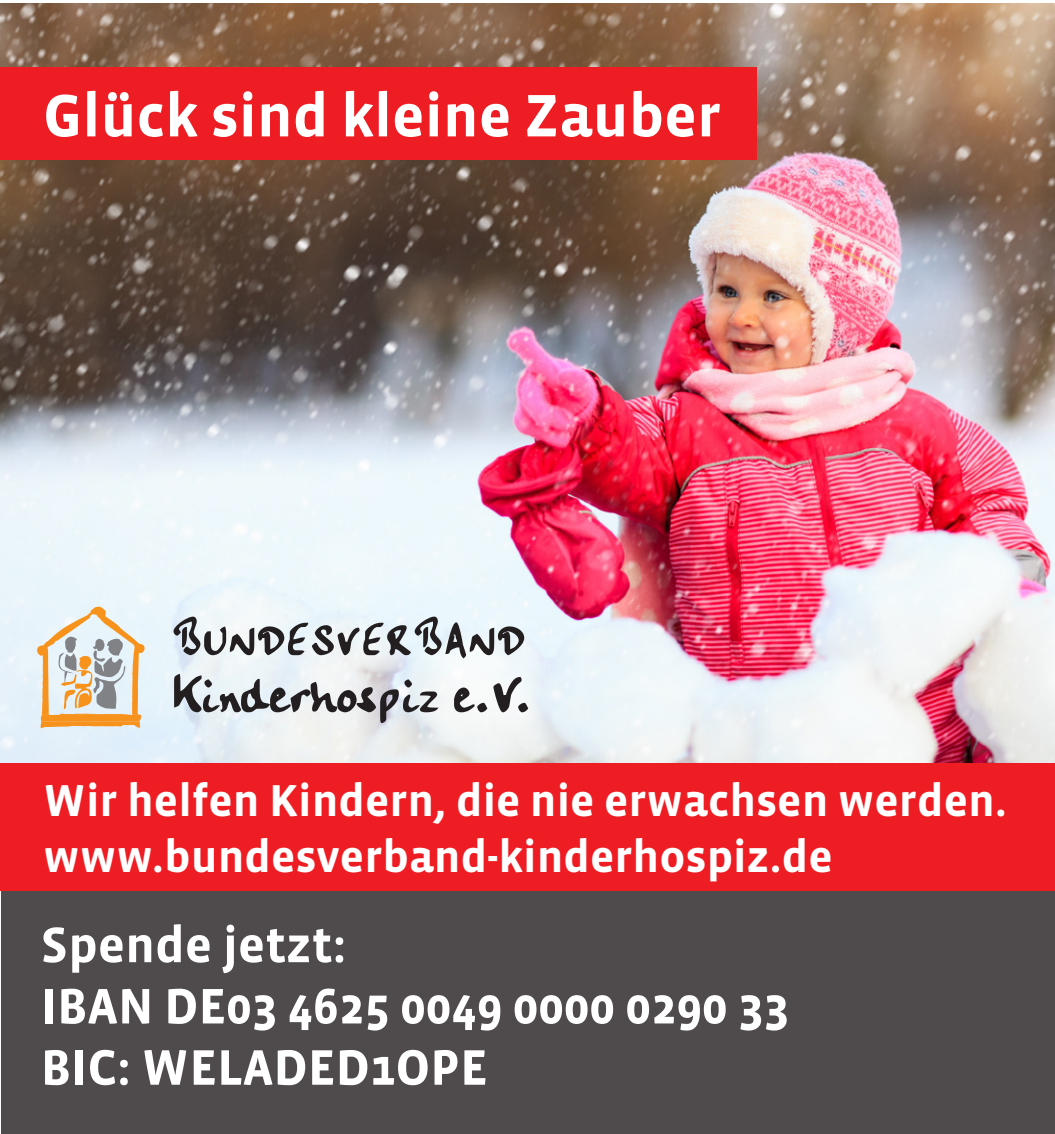
<style>
.page{position:relative;width:1055px;height:1134px;background:#fff}
.page>*{position:absolute;margin:0;border:0;box-sizing:border-box;transform-origin:0 0}
.t1{font:700 61.2px "Vista Sans";color:#fff}
.t2{font:700 51.2px "Vista Sans";color:#fff}
.t3{font:700 45.6px "Vista Sans";color:#fff}
</style>
<div class="page">
<div style="left:1px;top:861px;width:1053px;height:273px;background:#4f4b4c"></div>
<img style="left:0;top:3px;width:1054px;height:760px">
<svg style="left:37px;top:606px;width:108px;height:122px;background:#dfcdb4"></svg>
<svg style="left:173px;top:617px;width:351px;height:41px"></svg>
<svg style="left:174px;top:674px;width:264px;height:49px"></svg>
<svg style="left:454px;top:687px;width:33px;height:25px"></svg>
<svg style="left:493px;top:677px;width:35px;height:35px"></svg>
<div style="left:0;top:68px;width:756px;height:92px;background:#ee1d23"></div>
<div style="left:0;top:763px;width:1054px;height:127px;background:#ee1d23"></div>
<p class="t1" style="left:43px;top:85px;width:679px">Glück sind kleine Zauber</p>
<p class="t3" style="left:43px;top:778px;width:965px">Wir helfen Kindern, die nie erwachsen werden.</p>
<p class="t3" style="left:43px;top:833px;width:791px">www.bundesverband-kinderhospiz.de</p>
<p class="t2" style="left:41px;top:919px;width:307px">Spende jetzt:</p>
<p class="t2" style="left:41px;top:980px;width:750px">IBAN DE03 4625 0049 0000 0290 33</p>
<p class="t2" style="left:41px;top:1041px;width:448px">BIC: WELADED1OPE</p>
</div>
